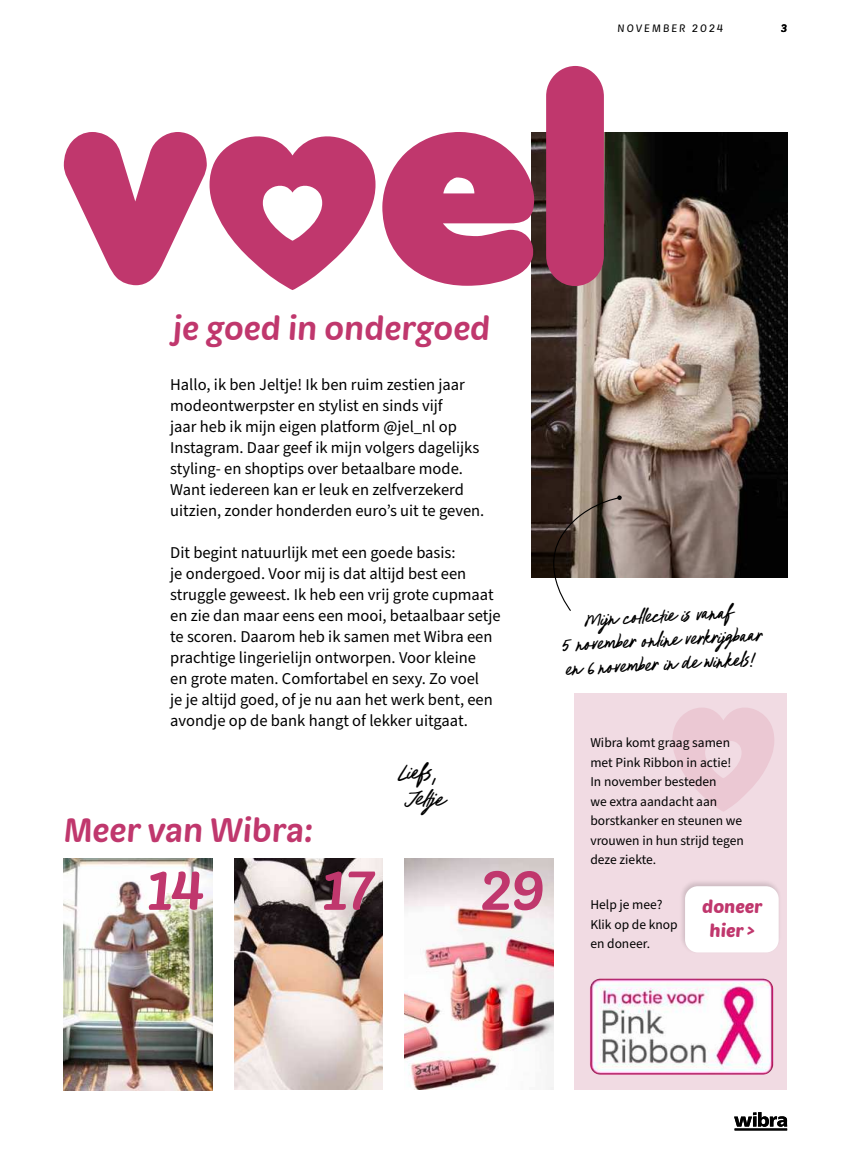
<style>
.page{position:relative;width:851px;height:1149px;background:#fff}
.page>*{position:absolute;margin:0;border:0;box-sizing:border-box;transform-origin:0 0}
.t1{font:500 54px "Market";color:#c0376d}
.t2{font:500 33px "Market";color:#c0376d}
.t3{font:27px "Des Montilles";letter-spacing:-.05em;color:#000}
.t4{font:24px/24px "Des Montilles";color:#000;text-align:center}
.t5{font:700 18px/24px "Market";color:#c0376d;text-align:center}
.t6{font:16.5px/21px "Source Sans Pro";color:#000}
.t7{font:13.5px/19.5px "Source Sans Pro";color:#000}
.t8{font:10.5px "Market";letter-spacing:.2em;color:#000}
.t9{font:500 10.5px "Market";color:#000}
</style>
<div class="page">
<img style="left:64px;top:858px;width:149px;height:231px">
<img style="left:404px;top:858px;width:149px;height:230px">
<img style="left:531px;top:132px;width:256px;height:445px">
<svg style="left:382px;top:66px;width:221px;height:220px;fill:#c0376d"></svg>
<svg style="left:64px;top:132px;width:311px;height:158px"></svg>
<div style="left:574px;top:693px;width:213px;height:396px;background:#f1dbe3"></div>
<img style="left:234px;top:858px;width:149px;height:230px">
<img style="left:590px;top:978px;width:183px;height:96px">
<svg style="left:672px;top:708px;width:102px;height:103px"></svg>
<svg style="left:539px;top:495px;width:83px;height:116px"></svg>
<hr style="left:734px;top:1127px;width:53px;height:3px;background:#000">
<svg style="left:734px;top:1112px;width:53px;height:14px"></svg>
<div style="left:678px;top:878px;width:103px;height:75px;background:#000;opacity:.15"></div>
<div style="left:685px;top:885px;width:93px;height:67px;background:#fff;border-radius:13px"></div>
<p class="t8" style="left:617px;top:22px;width:107px">NOVEMBER 2024</p>
<p class="t9" style="left:781px;top:24px;width:7px">3</p>
<h2 class="t2" style="left:173px;top:313px;width:319px">je goed in ondergoed</h2>
<p class="t6" style="left:170px;top:374px;width:316px">Hallo, ik ben Jeltje! Ik ben ruim zestien jaar modeontwerpster en stylist en sinds vijf<br>jaar heb ik mijn eigen platform @jel_nl op Instagram. Daar geef ik mijn volgers dagelijks styling- en shoptips over betaalbare mode.<br>Want iedereen kan er leuk en zelfverzekerd uitzien, zonder honderden euro’s uit te geven.</p>
<p class="t6" style="left:170px;top:542px;width:332px">Dit begint natuurlijk met een goede basis:<br>je ondergoed. Voor mij is dat altijd best een struggle geweest. Ik heb een vrij grote cupmaat en zie dan maar eens een mooi, betaalbaar setje te scoren. Daarom heb ik samen met Wibra een prachtige lingerielijn ontworpen. Voor kleine<br>en grote maten. Comfortabel en sexy. Zo voel<br>je je altijd goed, of je nu aan het werk bent, een avondje op de bank hangt of lekker uitgaat.</p>
<h2 class="t2" style="left:64px;top:815px;width:251px">Meer van Wibra:</h2>
<h3 class="t3" style="left:398px;top:755px;width:40px">Liefs,</h3>
<h3 class="t3" style="left:405px;top:781px;width:42px;rotate:2deg">Jeltje</h3>
<h1 class="t1" style="left:147px;top:867px;width:58px">14</h1>
<h1 class="t1" style="left:322px;top:867px;width:53px">17</h1>
<h1 class="t1" style="left:481px;top:867px;width:65px">29</h1>
<h3 class="t4" style="left:560px;top:608px;width:203px;rotate:-3deg">Mijn collectie is vanaf<br>5 november online verkrijgbaar en 6 november in de winkels!</h3>
<p class="t7" style="left:590px;top:733px;width:155px">Wibra komt graag samen met Pink Ribbon in actie!<br>In november besteden<br>we extra aandacht aan borstkanker en steunen we vrouwen in hun strijd tegen deze ziekte.</p>
<p class="t7" style="left:590px;top:895px;width:89px">Help je mee?<br>Klik op de knop en doneer.</p>
<p class="t5" style="left:702px;top:894px;width:62px">doneer hier &gt;</p>
</div>
